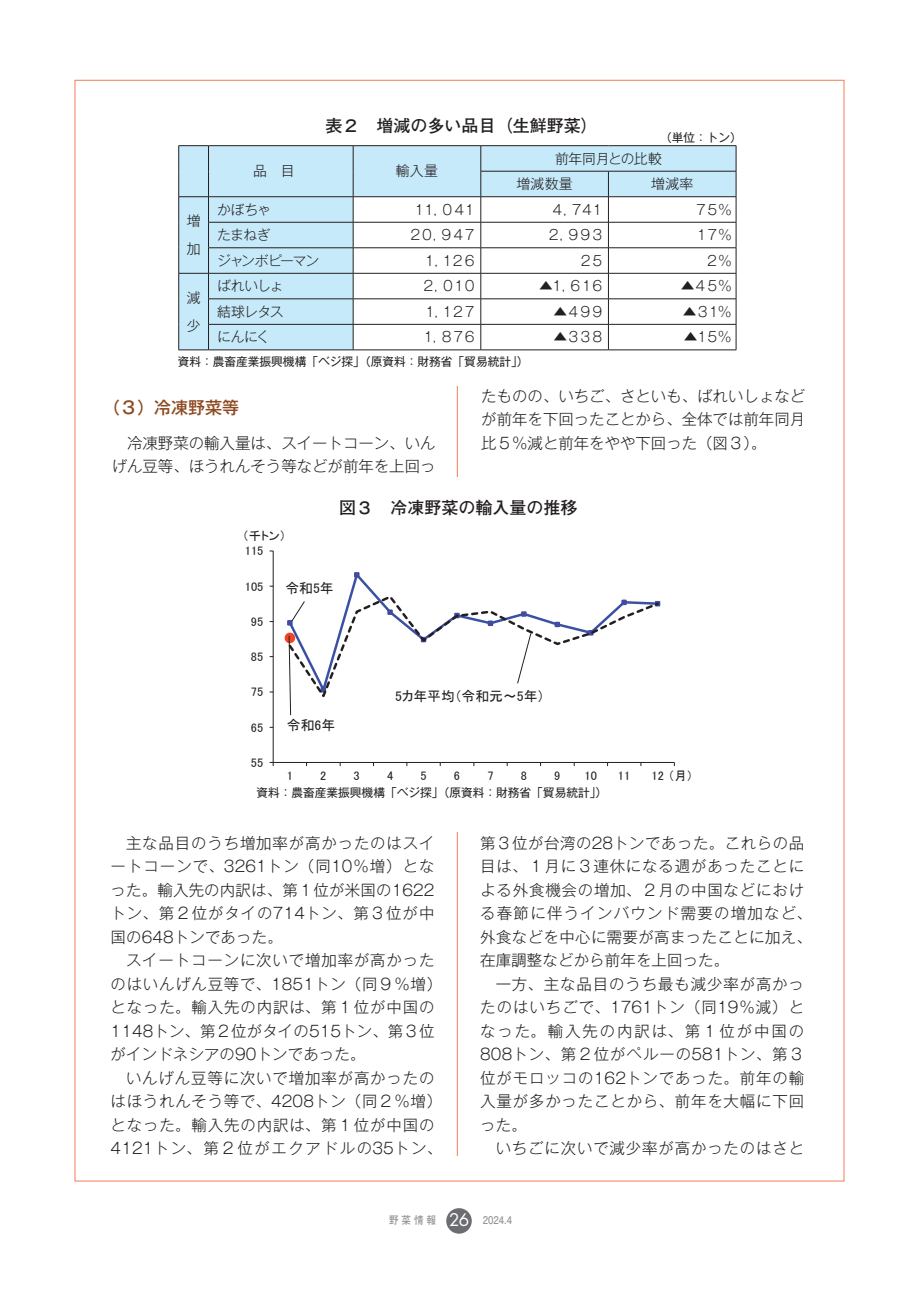
<style>
.page{position:relative;width:919px;height:1289px;background:#fff}
.page>*{position:absolute;margin:0;border:0;box-sizing:border-box;transform-origin:0 0}
.t1{font:700 16.95px "Futo Go B101 Pr 5";color:#231f20}
.t2{font:500 16.95px "Gothic MB101 Pr 5";color:#8e4a20}
.t3{font:300 15.45px/23.5px "Gothic MB101 Pr 5";letter-spacing:.05em;color:#231f20;text-align:justify}
.t4{font:300 15.45px/23.5px "Gothic MB101 Pr 5";color:#231f20;text-align:right}
.t5{font:13.95px "MS P Gothic";color:#231f20}
.t6{font:300 13.8px/27.6px "Gothic MB101 Pr 5";letter-spacing:-.105em;color:#231f20}
.t7{font:300 13.8px/25.5px "Gothic MB101 Pr 5";letter-spacing:-.015em;color:#231f20}
.t8{font:300 13.8px "Gothic MB101 Pr 5";letter-spacing:-.085em;color:#231f20}
.t9{font:12.3px "MS P Gothic";letter-spacing:.01em;color:#231f20}
.t10{font:11.7px "Gothic MB101 Pro";color:#231f20}
.t11{font:700 10.65px "Futo Go B101 Pr 5";letter-spacing:.15em;color:#939598;scale:.9 1}
.s1{font-family:"Futura Std";font-weight:400;font-size:16.95px;color:#fff}
</style>
<div class="page">
<hr style="left:457px;top:106px;width:1px;height:1049px;background:#f48465">
<div style="left:446px;top:1208px;width:25px;height:25px;background:#6c6d70;border-radius:50%"></div>
<div style="left:111px;top:103px;width:693px;height:282px;background:#fff"></div>
<div style="left:112px;top:477px;width:693px;height:354px;background:#fff"></div>
<hr style="left:273px;top:551px;width:1px;height:211px;background:#231f20">
<hr style="left:273px;top:762px;width:401px;height:1px;background:#231f20">
<div style="left:284px;top:632px;width:11px;height:11px;border:2px solid #ef4429;border-radius:50%"></div>
<svg style="left:285px;top:572px;width:376px;height:143px"></svg>
<div style="left:179px;top:146px;width:29px;height:203px;background:#c6eafa"></div>
<hr style="left:178px;top:145px;width:30px;height:1px;background:#231f20">
<hr style="left:208px;top:145px;width:145px;height:1px;background:#231f20">
<hr style="left:353px;top:145px;width:128px;height:1px;background:#231f20">
<hr style="left:481px;top:145px;width:127px;height:1px;background:#231f20">
<hr style="left:608px;top:145px;width:128px;height:1px;background:#231f20">
<hr style="left:178px;top:196px;width:30px;height:1px;background:#231f20">
<hr style="left:178px;top:273px;width:30px;height:1px;background:#231f20">
<svg style="left:178px;top:146px;width:1px;height:203px"></svg>
<hr style="left:178px;top:349px;width:30px;height:1px;background:#231f20">
<svg style="left:208px;top:146px;width:528px;height:203px"></svg>
<hr style="left:208px;top:349px;width:145px;height:1px;background:#231f20">
<hr style="left:353px;top:349px;width:128px;height:1px;background:#231f20">
<hr style="left:481px;top:349px;width:127px;height:1px;background:#231f20">
<hr style="left:608px;top:349px;width:128px;height:1px;background:#231f20">
<p class="t1" style="left:325px;top:112px;width:274px">表２　増減の多い品目（生鮮野菜）</p>
<p class="t10" style="left:660px;top:128px;width:83px">（単位：トン）</p>
<p class="t6" style="left:187px;top:206px;width:14px">増加</p>
<p class="t6" style="left:253px;top:156px;width:57px">品　目　</p>
<p class="t6" style="left:396px;top:156px;width:43px">輸入量</p>
<p class="t7" style="left:516px;top:144px;width:147px;text-indent:39px">前年同月との比較増減数量</p>
<p class="t6" style="left:651px;top:169px;width:44px">増減率</p>
<p class="t6" style="left:217px;top:194px;width:56px">かぼちゃ</p>
<p class="t6" style="left:412px;top:194px;width:66px">１１，０４１</p>
<p class="t6" style="left:550px;top:194px;width:55px">４，７４１</p>
<p class="t6" style="left:694px;top:194px;width:39px">７５％</p>
<p class="t6" style="left:217px;top:220px;width:55px">たまねぎ</p>
<p class="t6" style="left:408px;top:220px;width:70px">２０，９４７</p>
<p class="t6" style="left:546px;top:220px;width:59px">２，９９３</p>
<p class="t6" style="left:695px;top:220px;width:38px">１７％</p>
<p class="t8" style="left:217px;top:249px;width:104px">ジャンボピーマン</p>
<p class="t6" style="left:423px;top:245px;width:55px">１，１２６</p>
<p class="t6" style="left:578px;top:245px;width:27px">２５</p>
<p class="t6" style="left:705px;top:245px;width:28px">２％</p>
<p class="t6" style="left:217px;top:271px;width:68px">ばれいしょ</p>
<p class="t6" style="left:421px;top:271px;width:57px">２，０１０</p>
<p class="t6" style="left:539px;top:271px;width:67px">▲１，６１６</p>
<p class="t6" style="left:680px;top:271px;width:53px">▲４５％</p>
<p class="t6" style="left:217px;top:296px;width:68px">結球レタス</p>
<p class="t6" style="left:423px;top:296px;width:55px">１，１２７</p>
<p class="t6" style="left:553px;top:296px;width:52px">▲４９９</p>
<p class="t6" style="left:682px;top:296px;width:51px">▲３１％</p>
<p class="t6" style="left:217px;top:322px;width:54px">にんにく</p>
<p class="t6" style="left:421px;top:322px;width:57px">１，８７６</p>
<p class="t6" style="left:553px;top:322px;width:52px">▲３３８</p>
<p class="t6" style="left:684px;top:322px;width:49px">▲１５％</p>
<p class="t10" style="left:178px;top:351px;width:352px">資料：農畜産業振興機構「ベジ探」（原資料：財務省「貿易統計」）</p>
<p class="t6" style="left:187px;top:283px;width:15px">減少</p>
<p class="t2" style="left:103px;top:394px;width:138px">（３）冷凍野菜等</p>
<p class="t4" style="left:112px;top:430px;width:325px">冷凍野菜の輸入量は、スイートコーン、いんげん豆等、ほうれんそう等などが前年を上回っ</p>
<p class="t3" style="left:481px;top:383px;width:325px">たものの、いちご、さといも、ばれいしょなどが前年を下回ったことから、全体では前年同月比５％減と前年をやや下回った（図３）。</p>
<p class="t9" style="left:242px;top:529px;width:45px">（千トン）</p>
<p class="t9" style="left:245px;top:545px;width:20px">115</p>
<p class="t1" style="left:339px;top:493px;width:240px">図３　冷凍野菜の輸入量の推移</p>
<p class="t9" style="left:245px;top:580px;width:20px">105</p>
<p class="t9" style="left:251px;top:615px;width:14px">95</p>
<p class="t9" style="left:251px;top:650px;width:14px">85</p>
<p class="t9" style="left:251px;top:685px;width:14px">75</p>
<p class="t9" style="left:251px;top:721px;width:14px">65</p>
<p class="t9" style="left:251px;top:756px;width:14px">55</p>
<p class="t5" style="left:285px;top:580px;width:50px">令和5年</p>
<p class="t5" style="left:287px;top:717px;width:50px">令和6年</p>
<p class="t5" style="left:395px;top:689px;width:151px">5カ年平均（令和元～5年）</p>
<p class="t9" style="left:287px;top:769px;width:8px">1</p>
<p class="t9" style="left:320px;top:769px;width:8px">2</p>
<p class="t9" style="left:353px;top:769px;width:8px">3</p>
<p class="t9" style="left:387px;top:769px;width:8px">4</p>
<p class="t9" style="left:420px;top:769px;width:8px">5</p>
<p class="t9" style="left:454px;top:769px;width:8px">6</p>
<p class="t9" style="left:487px;top:769px;width:8px">7</p>
<p class="t9" style="left:520px;top:769px;width:8px">8</p>
<p class="t9" style="left:554px;top:769px;width:8px">9</p>
<p class="t9" style="left:584px;top:769px;width:14px">10</p>
<p class="t9" style="left:618px;top:769px;width:14px">11</p>
<p class="t9" style="left:651px;top:769px;width:43px">12 （月）</p>
<p class="t10" style="left:256px;top:782px;width:352px">資料：農畜産業振興機構「ベジ探」（原資料：財務省「貿易統計」）</p>
<p class="t3" style="left:111px;top:829px;width:325px;text-indent:15px">主な品目のうち増加率が高かったのはスイートコーンで、3261トン（同10％増）となった。輸入先の内訳は、第１位が米国の1622トン、第２位がタイの714トン、第３位が中国の648トンであった。</p>
<p class="t3" style="left:111px;top:947px;width:333px;text-align:left;text-indent:15px">スイートコーンに次いで増加率が高かったのはいんげん豆等で、1851トン（同９％増）となった。輸入先の内訳は、第１位が中国の<br>1148トン、第２位がタイの515トン、第３位がインドネシアの90トンであった。</p>
<p class="t3" style="left:111px;top:1064px;width:333px;text-align:center">いんげん豆等に次いで増加率が高かったの<br>はほうれんそう等で、4208トン（同２％増）となった。輸入先の内訳は、第１位が中国の<br>4121トン、第２位がエクアドルの35トン、</p>
<p class="t3" style="left:480px;top:829px;width:333px;text-align:left">第３位が台湾の28トンであった。これらの品目は、１月に３連休になる週があったことによる外食機会の増加、２月の中国などにおける春節に伴うインバウンド需要の増加など、外食などを中心に需要が高まったことに加え、在庫調整などから前年を上回った。</p>
<p class="t3" style="left:480px;top:970px;width:325px;text-indent:15px">一方、主な品目のうち最も減少率が高かったのはいちごで、1761トン（同19％減）となった。輸入先の内訳は、第１位が中国の808トン、第２位がペルーの581トン、第３位がモロッコの162トンであった。前年の輸入量が多かったことから、前年を大幅に下回った。</p>
<p class="t3" style="left:495px;top:1134px;width:310px">いちごに次いで減少率が高かったのはさと</p>
<p class="t11" style="left:389px;top:1211px;width:138px">野菜情報 <span class="s1">26</span> 2024.4</p>
</div>
